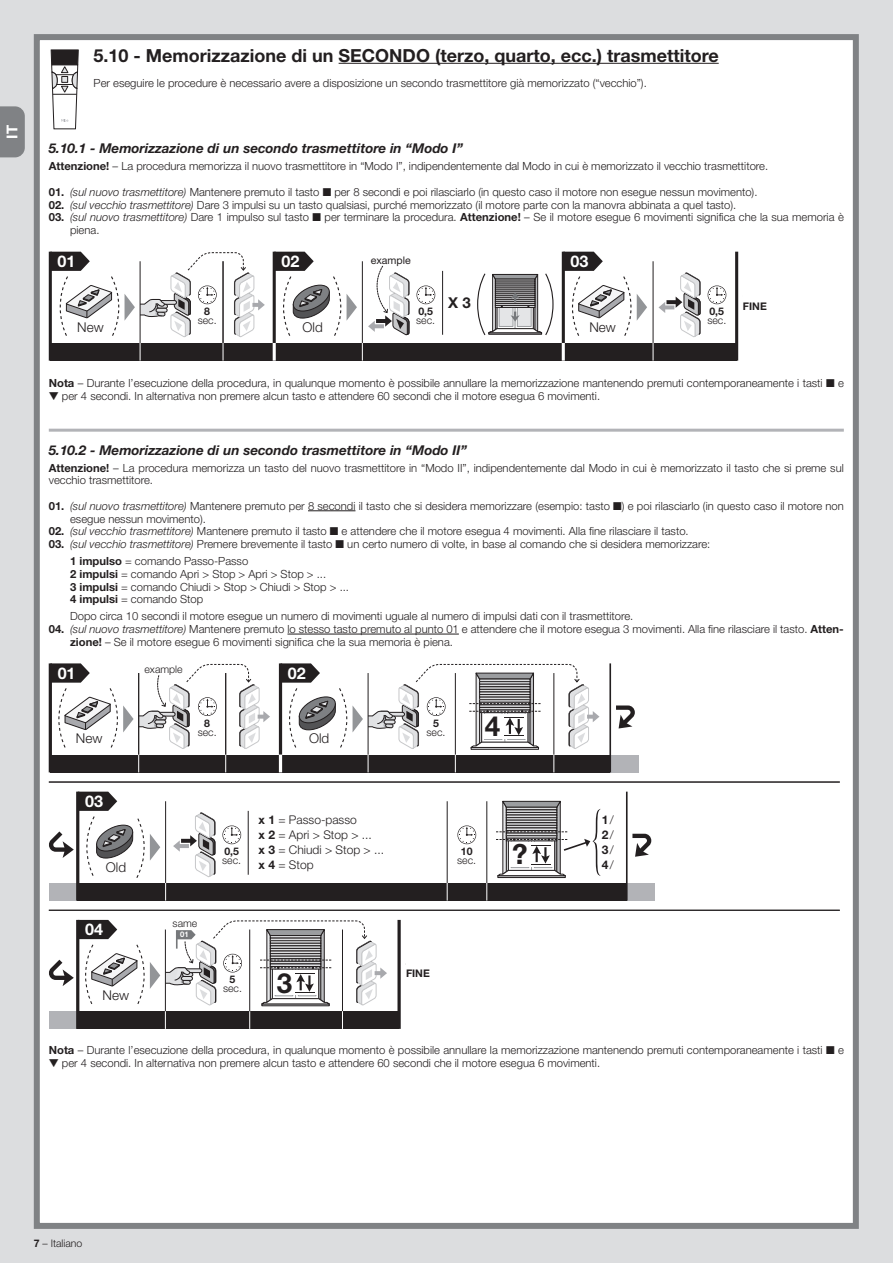
<style>
.page{position:relative;width:893px;height:1263px;background:#fff}
.page>*{position:absolute;margin:0;border:0;box-sizing:border-box;transform-origin:0 0}
.t1{font:700 27.75px "Helvetica Neue";color:#231f20}
.t2{font:700 18px "Helvetica Neue LT Com";color:#231f20}
.t3{font:700 16.05px "Helvetica Neue";color:#fff}
.t4{font:700 15px "Helvetica Neue LT Com";color:#fff}
.t5{font:700 15px "Helvetica Neue";color:#231f20}
.t6{font:italic 700 13.5px "Helvetica Neue LT Com";color:#231f20}
.t7{font:300 13.5px "Helvetica Neue";color:#231f20}
.t8{font:300 12px/15px "Helvetica Neue";color:#231f20}
.t9{font:300 11.25px/12.8px "Helvetica Neue LT Com";color:#231f20}
.t10{font:300 10.5px "Helvetica Neue";color:#231f20}
.t11{font:300 10.5px "Helvetica Neue LT Com";color:#231f20}
.t12{font:500 10.5px/12px "Helvetica Neue";color:#231f20}
.t13{font:700 10.5px "Helvetica Neue";color:#231f20}
.t14{font:700 10.5px "Helvetica Neue LT Com";color:#231f20}
.t15{font:10.5px "Helvetica Neue LT Com";color:#231f20}
.s1{font-weight:700}
.s2{font-style:italic}
</style>
<div class="page">
<div style="left:0;top:0;width:892px;height:1263px;background:#dcdddf"></div>
<svg style="left:0;top:106px;width:25px;height:51px"></svg>
<div style="left:40px;top:40px;width:813px;height:1183px;background:#fff"></div>
<div style="left:34px;top:34px;width:825px;height:1195px;border:6px solid #808285"></div>
<hr style="left:339px;top:63px;width:380px;height:1px;background:#231f20">
<hr style="left:49px;top:429px;width:795px;height:3px;background:#b2b3b7">
<hr style="left:308px;top:511px;width:47px;height:1px;background:#231f20">
<hr style="left:287px;top:634px;width:172px;height:1px;background:#231f20">
<div style="left:50px;top:343px;width:687px;height:18px;background:#231f20"></div>
<hr style="left:735px;top:252px;width:3px;height:109px;background:#231f20">
<svg style="left:708px;top:286px;width:18px;height:18px"></svg>
<hr style="left:273px;top:252px;width:3px;height:91px;background:#231f20">
<svg style="left:416px;top:286px;width:19px;height:18px"></svg>
<hr style="left:442px;top:271px;width:1px;height:64px;background:#231f20">
<hr style="left:562px;top:252px;width:3px;height:91px;background:#231f20">
<hr style="left:653px;top:261px;width:1px;height:82px;background:#231f20">
<svg style="left:653px;top:343px;width:1px;height:18px"></svg>
<svg style="left:658px;top:272px;width:43px;height:65px"></svg>
<hr style="left:49px;top:252px;width:3px;height:109px;background:#231f20">
<hr style="left:273px;top:343px;width:3px;height:18px;background:#fff">
<hr style="left:562px;top:343px;width:3px;height:18px;background:#fff">
<svg style="left:51px;top:252px;width:214px;height:109px"></svg>
<svg style="left:564px;top:252px;width:83px;height:87px"></svg>
<svg style="left:274px;top:252px;width:136px;height:109px"></svg>
<svg style="left:477px;top:273px;width:77px;height:63px"></svg>
<hr style="left:49px;top:782px;width:791px;height:1px;background:#231f20">
<hr style="left:49px;top:910px;width:791px;height:1px;background:#231f20">
<svg style="left:520px;top:663px;width:189px;height:237px"></svg>
<svg style="left:49px;top:663px;width:458px;height:365px"></svg>
<svg style="left:50px;top:663px;width:220px;height:109px"></svg>
<svg style="left:280px;top:663px;width:319px;height:109px"></svg>
<svg style="left:496px;top:801px;width:105px;height:75px"></svg>
<svg style="left:49px;top:920px;width:338px;height:109px"></svg>
<svg style="left:51px;top:50px;width:28px;height:79px"></svg>
<div style="left:406px;top:959px;width:37px;height:31px;background:#fff"></div>
<h3 class="t4" style="left:7px;top:139px;width:15px;rotate:-90deg">IT</h3>
<h2 class="t2" style="left:94px;top:49px;width:627px">5.10 - Memorizzazione di un SECONDO (terzo, quarto, ecc.) trasmettitore</h2>
<p class="t9" style="left:94px;top:78px;width:555px">Per eseguire le procedure è necessario avere a disposizione un secondo trasmettitore già memorizzato (“vecchio”).</p>
<p class="t6" style="left:49px;top:144px;width:416px">5.10.1 - Memorizzazione di un secondo trasmettitore in “Modo I”</p>
<p class="t9" style="left:49px;top:161px;width:721px"><span class="s1">Attenzione!</span> – La procedura memorizza il nuovo trasmettitore in “Modo I”, indipendentemente dal Modo in cui è memorizzato il vecchio trasmettitore.</p>
<p class="t9" style="left:49px;top:187px;width:710px"><span class="s1">01.</span> <span class="s2">(sul nuovo trasmettitore)</span> Mantenere premuto il tasto ■ per 8 secondi e poi rilasciarlo (in questo caso il motore non esegue nessun movimento).</p>
<p class="t9" style="left:49px;top:199px;width:689px"><span class="s1">02.</span> <span class="s2">(sul vecchio trasmettitore)</span> Dare 3 impulsi su un tasto qualsiasi, purché memorizzato (il motore parte con la manovra abbinata a quel tasto).</p>
<p class="t9" style="left:70px;top:212px;width:775px;text-indent:-21px"><span class="s1">03.</span> <span class="s2">(sul nuovo trasmettitore)</span> Dare 1 impulso sul tasto ■ per terminare la procedura. <span class="s1">Attenzione!</span> – Se il motore esegue 6 movimenti si gnifica che la sua memoria è piena.</p>
<h3 class="t3" style="left:58px;top:255px;width:19px">01</h3>
<h3 class="t3" style="left:282px;top:255px;width:19px">02</h3>
<h3 class="t3" style="left:571px;top:255px;width:19px">03</h3>
<p class="t15" style="left:371px;top:254px;width:41px">example</p>
<p class="t7" style="left:77px;top:322px;width:28px">New</p>
<p class="t10" style="left:198px;top:317px;width:20px">sec.</p>
<p class="t7" style="left:303px;top:322px;width:22px">Old</p>
<p class="t13" style="left:418px;top:308px;width:16px">0,5</p>
<p class="t10" style="left:416px;top:317px;width:20px">sec.</p>
<h3 class="t5" style="left:448px;top:297px;width:24px">X 3</h3>
<p class="t7" style="left:589px;top:322px;width:28px">New</p>
<p class="t13" style="left:709px;top:308px;width:16px">0,5</p>
<p class="t10" style="left:707px;top:317px;width:20px">sec.</p>
<p class="t12" style="left:744px;top:294px;width:23px">THE<br>END</p>
<p class="t14" style="left:743px;top:302px;width:25px">FINE</p>
<p class="t9" style="left:49px;top:378px;width:796px"><span class="s1">Nota</span> – Durante l’esecuzione della procedura, in qualunque momento è possibile annullare la memorizzazione mantenendo premuti contemporaneamente i tasti ■ e</p>
<p class="t9" style="left:49px;top:391px;width:553px">▼ per 4 secondi. In alternativa non premere alcun tasto e attendere 60 secondi che il motore esegua 6 movimenti.</p>
<p class="t6" style="left:49px;top:445px;width:420px">5.10.2 - Memorizzazione di un secondo trasmettitore in “Modo II”</p>
<p class="t9" style="left:49px;top:462px;width:796px"><span class="s1">Attenzione!</span> – La procedura memorizza un tasto del nuovo trasmettitore in “Modo II”, indipendentemente dal Modo in cui è memorizzato il tasto che si preme sul vecchio trasmettitore.</p>
<p class="t9" style="left:70px;top:501px;width:775px;text-indent:-21px"><span class="s1">01.</span> <span class="s2">(sul nuovo trasmettitore)</span> Mantenere premuto per 8 secondi il tasto che si desidera memorizzare (esempio: tasto ■) e poi rilasciarlo (in questo caso il motore non esegue nessun movimento).</p>
<p class="t9" style="left:49px;top:526px;width:641px"><span class="s1">02.</span> <span class="s2">(sul vecchio trasmettitore)</span> Mantenere premuto il tasto ■ e attendere che il motore esegua 4 movimenti. Alla fine rilasciare il tasto.</p>
<p class="t9" style="left:70px;top:537px;width:642px;line-height:17px;text-indent:-21px"><span class="s1">03.</span> <span class="s2">(sul vecchio trasmettitore)</span> Premere brevemente il tasto ■ un certo numero di volte, in base al comando che si desidera memorizzare:<br><span class="s1">1 impulso</span> = comando Passo-Passo</p>
<p class="t9" style="left:70px;top:569px;width:280px"><span class="s1">2 impulsi</span> = comando Apri &gt; Stop &gt; Apri &gt; Stop &gt; ...<br><span class="s1">3 impulsi</span> = comando Chiudi &gt; Stop &gt; Chiudi &gt; Stop &gt; ...<br><span class="s1">4 impulsi</span> = comando Stop</p>
<p class="t9" style="left:70px;top:611px;width:565px">Dopo circa 10 secondi il motore esegue un numero di movimenti uguale al numero di impulsi dati con il trasmettitore.</p>
<p class="t9" style="left:70px;top:624px;width:775px;text-indent:-21px"><span class="s1">04.</span> <span class="s2">(sul nuovo trasmettitore)</span> Mantenere premuto lo stesso tasto premuto al punto 01 e attendere che il motore esegua 3 movimenti. Alla fine rilasciare il tasto. <span class="s1">Atten&shy;zione!</span> – Se il motore esegue 6 movimenti si gnifica che la sua memoria è piena.</p>
<p class="t11" style="left:144px;top:664px;width:40px">example</p>
<h3 class="t3" style="left:58px;top:667px;width:19px">01</h3>
<h3 class="t3" style="left:288px;top:667px;width:19px">02</h3>
<p class="t10" style="left:198px;top:728px;width:20px">sec.</p>
<p class="t7" style="left:76px;top:734px;width:28px">New</p>
<p class="t7" style="left:309px;top:734px;width:22px">Old</p>
<h3 class="t3" style="left:85px;top:795px;width:19px">03</h3>
<p class="t7" style="left:106px;top:862px;width:22px">Old</p>
<h3 class="t3" style="left:85px;top:924px;width:19px">04</h3>
<p class="t7" style="left:103px;top:990px;width:28px">New</p>
<p class="t11" style="left:173px;top:917px;width:26px">same</p>
<p class="t13" style="left:224px;top:848px;width:16px">0,5</p>
<p class="t10" style="left:222px;top:857px;width:20px">sec.</p>
<p class="t8" style="left:259px;top:814px;width:127px"><span class="s1">x 1</span> = Passo-passo<br><span class="s1">x 2</span> = Apri &gt; Stop &gt; ...<br><span class="s1">x 3</span> = Chiudi &gt; Stop &gt; ... <span class="s1">x 4</span> = Stop</p>
<p class="t10" style="left:223px;top:985px;width:20px">sec.</p>
<h1 class="t1" style="left:277px;top:973px;width:17px">3</h1>
<p class="t10" style="left:426px;top:728px;width:20px">sec.</p>
<h1 class="t1" style="left:485px;top:716px;width:17px">4</h1>
<p class="t13" style="left:461px;top:848px;width:13px">10</p>
<p class="t10" style="left:457px;top:857px;width:20px">sec.</p>
<h1 class="t1" style="left:512px;top:845px;width:17px">?</h1>
<p class="t12" style="left:406px;top:962px;width:23px">THE<br>END</p>
<p class="t14" style="left:406px;top:969px;width:25px">FINE</p>
<p class="t9" style="left:49px;top:1045px;width:796px"><span class="s1">Nota</span> – Durante l’esecuzione della procedura, in qualunque momento è possibile annullare la memorizzazione mantenendo premuti contemporaneamente i tasti ■ e</p>
<p class="t9" style="left:49px;top:1057px;width:553px">▼ per 4 secondi. In alternativa non premere alcun tasto e attendere 60 secondi che il motore esegua 6 movimenti.</p>
<p class="t11" style="left:34px;top:1239px;width:50px"><span class="s1">7</span> – Italiano</p>
</div>
